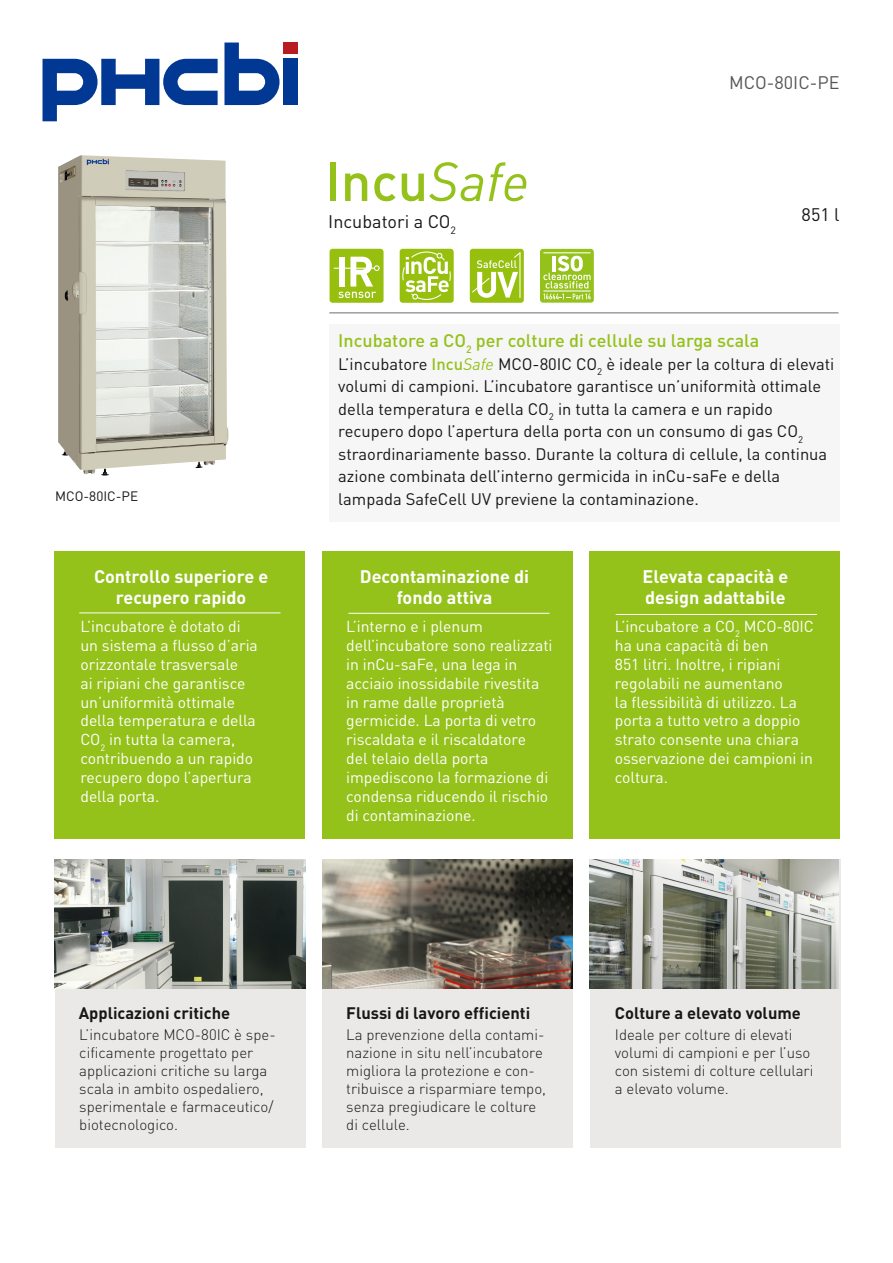
<style>
.page{position:relative;width:893px;height:1263px;background:#fff}
.page>*{position:absolute;margin:0;border:0;box-sizing:border-box;transform-origin:0 0}
.t1{font:500 54px "DINOT";color:#94c11a}
.t2{font:700 18px/21.6px "DINOT";color:#fff;text-align:center}
.t3{font:500 18px "DINOT";color:#94c11a}
.t4{font:18px "DINOT";color:#181716}
.t5{font:18px "DINOT";color:#565655}
.t6{font:16.5px/22.5px "DINOT";color:#181716}
.t7{font:700 16.5px "DINOT";color:#181716}
.t8{font:15.75px/18.9px "DINOT";letter-spacing:-.005em;color:#fff}
.t9{font:300 15px/18px "DINOT";color:#181716}
.t10{font:13.5px "DINOT";color:#181716}
.s1{font-weight:400;font-style:italic}
.s2{font-weight:500;color:#94c11a}
.s3{font-style:italic;color:#94c11a}
</style>
<div class="page">
<div style="left:283px;top:59px;width:15px;height:46px;background:#003894"></div>
<svg style="left:43px;top:59px;width:175px;height:62px"></svg>
<svg style="left:224px;top:43px;width:56px;height:62px"></svg>
<div style="left:283px;top:43px;width:15px;height:11px;background:#b81c22"></div>
<div style="left:330px;top:324px;width:510px;height:197px;background:#f6f6f6"></div>
<hr style="left:329px;top:313px;width:509px;height:1px;background:#6e6e6e">
<div style="left:55px;top:551px;width:250px;height:288px;background:#94c11a"></div>
<div style="left:55px;top:859px;width:250px;height:289px;background:#ebe9e8"></div>
<div style="left:322px;top:859px;width:250px;height:289px;background:#ebe9e8"></div>
<div style="left:590px;top:859px;width:251px;height:289px;background:#ebe9e8"></div>
<div style="left:322px;top:551px;width:250px;height:288px;background:#94c11a"></div>
<div style="left:589px;top:551px;width:250px;height:288px;background:#94c11a"></div>
<hr style="left:79px;top:613px;width:202px;height:1px;background:#fff">
<hr style="left:348px;top:613px;width:202px;height:1px;background:#fff">
<hr style="left:616px;top:614px;width:201px;height:1px;background:#fff">
<img style="left:322px;top:859px;width:250px;height:129px">
<img style="left:55px;top:859px;width:251px;height:129px">
<img style="left:589px;top:859px;width:250px;height:129px">
<svg style="left:330px;top:249px;width:54px;height:54px"></svg>
<hr style="left:334px;top:268px;width:40px;height:1px;background:#fff">
<svg style="left:400px;top:249px;width:54px;height:54px"></svg>
<svg style="left:470px;top:249px;width:54px;height:54px;background:#b0ce47"></svg>
<img style="left:58px;top:155px;width:170px;height:321px">
<svg style="left:540px;top:249px;width:54px;height:54px;background:#aed052"></svg>
<hr style="left:543px;top:252px;width:48px;height:1px;background:#fff">
<p class="t10" style="left:55px;top:488px;width:84px">MCO-80IC-PE</p>
<p class="t2" style="left:94px;top:565px;width:176px">Controllo superiore e recupero rapido</p>
<p class="t8" style="left:80px;top:616px;width:179px">L’incubatore è dotato di un sistema a flusso d’aria orizzontale trasversale<br>ai ripiani che garantisce un’uniformità ottimale della temperatura e della<br>CO<sub>2</sub> in tutta la camera, contribuendo a un rapido recupero dopo l’apertura della porta.</p>
<h1 class="t1" style="left:325px;top:147px;width:206px">Incu<span class="s1">Safe</span></h1>
<p class="t4" style="left:328px;top:210px;width:129px">Incubatori a CO<sub>2</sub></p>
<p class="t5" style="left:729px;top:71px;width:112px">MCO-80IC-PE</p>
<p class="t4" style="left:802px;top:203px;width:39px">851 l</p>
<p class="t3" style="left:338px;top:329px;width:423px">Incubatore a CO<sub>2</sub> per colture di cellule su larga scala</p>
<p class="t6" style="left:338px;top:352px;width:498px">L’incubatore <span class="s2">Incu</span><span class="s3">Safe</span> MCO-80IC CO<sub>2</sub> è ideale per la coltura di elevati volumi di campioni. L’incubatore garantisce un’uniformità ottimale della temperatura e della CO<sub>2</sub> in tutta la camera e un rapido recupero dopo l’apertura della porta con un consumo di gas CO<sub>2 </sub>straordinariamente basso. Durante la coltura di cellule, la continua azione combinata dell’interno germicida in inCu-saFe e della lampada SafeCell UV previene la contaminazione.</p>
<p class="t2" style="left:360px;top:565px;width:171px">Decontaminazione di fondo attiva</p>
<p class="t8" style="left:346px;top:616px;width:208px">L’interno e i plenum dell’incubatore sono realizzati in inCu-saFe, una lega in acciaio inossidabile rivestita in rame dalle proprietà germicide. La porta di vetro riscaldata e il riscaldatore<br>del telaio della porta impediscono la formazione di condensa riducendo il rischio di contaminazione.</p>
<p class="t2" style="left:642px;top:565px;width:148px;text-align:left">Elevata capacità e design adattabile</p>
<p class="t8" style="left:615px;top:616px;width:201px">L’incubatore a CO<sub>2</sub> MCO-80IC ha una capacità di ben<br>851 litri. Inoltre, i ripiani regolabili ne aumentano<br>la flessibilità di utilizzo. La porta a tutto vetro a doppio strato consente una chiara osservazione dei campioni in coltura.</p>
<p class="t7" style="left:346px;top:1003px;width:186px">Flussi di lavoro efficienti</p>
<p class="t9" style="left:346px;top:1025px;width:201px">La prevenzione della contami&shy;nazione in situ nell’incubatore migliora la protezione e con&shy;tribuisce a risparmiare tempo, senza pregiudicare le colture di cellule.</p>
<p class="t7" style="left:79px;top:1003px;width:153px">Applicazioni critiche</p>
<p class="t7" style="left:615px;top:1003px;width:188px">Colture a elevato volume</p>
<p class="t9" style="left:79px;top:1025px;width:198px">L’incubatore MCO-80IC è spe&shy;cificamente progettato per applicazioni critiche su larga scala in ambito ospedaliero, sperimentale e farmaceutico/ biotecnologico.</p>
<p class="t9" style="left:615px;top:1025px;width:200px">Ideale per colture di elevati volumi di campioni e per l’uso con sistemi di colture cellulari a elevato volume.</p>
</div>
